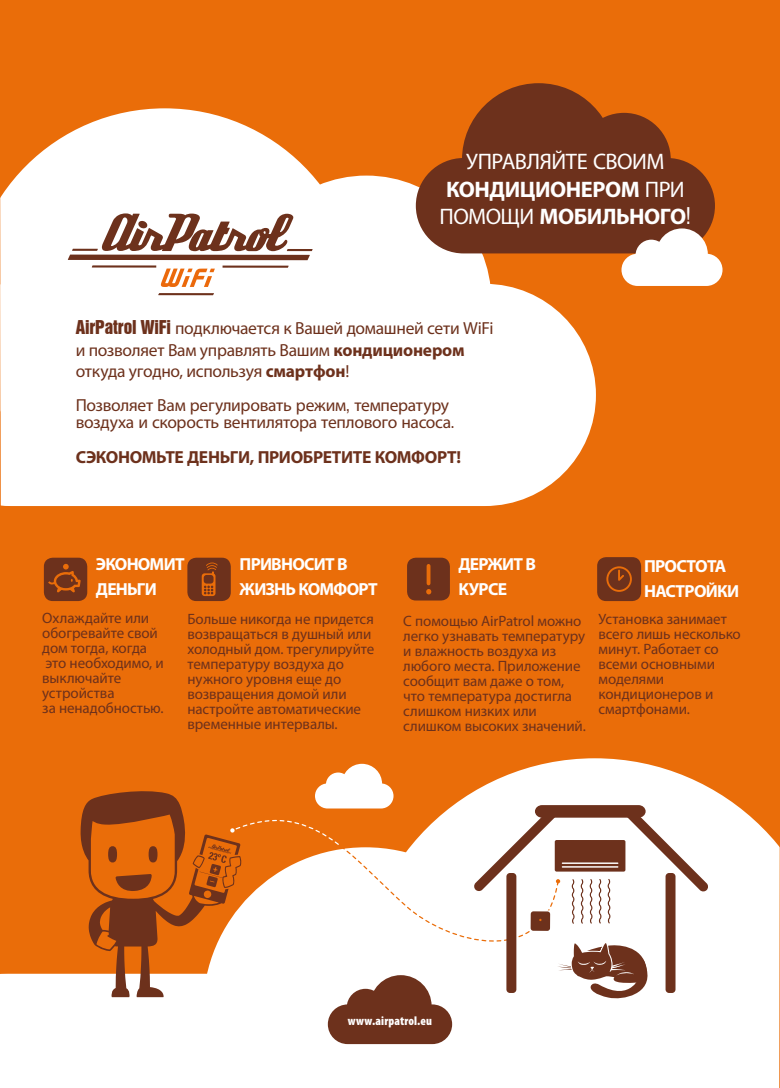
<style>
.page{position:relative;width:780px;height:1088px;background:#ea6d09}
.page>*{position:absolute;margin:0;border:0;box-sizing:border-box;transform-origin:0 0}
.t1{font:22.5px/27.5px "Myriad Pro";letter-spacing:-.025em;color:#fff;text-align:center}
.t2{font:17.5px/21.2px "Myriad Pro";letter-spacing:-.015em;color:#6d311c}
.t3{font:700 17.5px/25px "Myriad Pro";letter-spacing:-.045em;color:#fff}
.t4{font:700 17.5px "Myriad Pro";letter-spacing:-.02em;color:#6d311c}
.t5{font:15px/15px "Myriad Pro";letter-spacing:-.005em;color:#6d311c}
.t6{font:900 condensed 12.5px "Myriad Pro";letter-spacing:.015em;color:#fff}
.s1{font-weight:700}
.s2{font-family:"Swiss 721 BT";font-stretch:condensed}
.s3{font-family:"Swiss 921 BT Regular A"}
</style>
<div class="page">
<div style="left:0;top:974px;width:203px;height:114px;background:#fff"></div>
<div style="left:203px;top:997px;width:155px;height:91px;background:#fff"></div>
<svg style="left:358px;top:758px;width:422px;height:330px;fill:#fff"></svg>
<svg style="left:363px;top:796px;width:196px;height:175px"></svg>
<svg style="left:0;top:284px;width:596px;height:222px;fill:#fff"></svg>
<div style="left:241px;top:176px;width:250px;height:249px;background:#fff;border-radius:50%"></div>
<svg style="left:0;top:108px;width:361px;height:392px;fill:#fff"></svg>
<div style="left:416px;top:158px;width:299px;height:95px;background:#6d311c;border-radius:48px"></div>
<div style="left:577px;top:113px;width:93px;height:93px;background:#6d311c;border-radius:50%"></div>
<div style="left:462px;top:83px;width:153px;height:153px;background:#6d311c;border-radius:50%"></div>
<div style="left:328px;top:1004px;width:124px;height:40px;background:#6d311c;border-radius:20px"></div>
<div style="left:347px;top:989px;width:37px;height:37px;background:#6d311c;border-radius:50%"></div>
<div style="left:370px;top:975px;width:61px;height:62px;background:#6d311c;border-radius:50%"></div>
<svg style="left:557px;top:941px;width:108px;height:62px"></svg>
<div style="left:506px;top:873px;width:10px;height:120px;background:#6d311c;border-radius:4px"></div>
<div style="left:665px;top:873px;width:10px;height:120px;background:#6d311c;border-radius:4px"></div>
<div style="left:529px;top:910px;width:22px;height:22px;border:2px solid #fff;border-radius:3px"></div>
<div style="left:530px;top:911px;width:20px;height:20px;background:#6d311c;border-radius:3px"></div>
<svg style="left:473px;top:805px;width:235px;height:119px"></svg>
<div style="left:621px;top:254px;width:101px;height:32px;background:#fff;border-radius:16px"></div>
<div style="left:635px;top:240px;width:32px;height:31px;background:#fff;border-radius:50%"></div>
<div style="left:656px;top:228px;width:51px;height:52px;background:#fff;border-radius:50%"></div>
<div style="left:315px;top:783px;width:78px;height:25px;background:#fff;border-radius:13px"></div>
<div style="left:326px;top:772px;width:24px;height:25px;background:#fff;border-radius:50%"></div>
<div style="left:342px;top:764px;width:40px;height:40px;background:#fff;border-radius:50%"></div>
<svg style="left:80px;top:788px;width:283px;height:209px"></svg>
<svg style="left:158px;top:293px;width:56px;height:2px"></svg>
<svg style="left:68px;top:213px;width:244px;height:74px"></svg>
<svg style="left:44px;top:558px;width:43px;height:43px"></svg>
<svg style="left:187px;top:558px;width:44px;height:43px"></svg>
<svg style="left:597px;top:557px;width:44px;height:44px"></svg>
<div style="left:407px;top:558px;width:43px;height:42px;background:#6d311c;border-radius:9px"></div>
<svg style="left:426px;top:564px;width:5px;height:30px"></svg>
<h1 class="t1" style="left:439px;top:148px;width:253px">УПРАВЛЯЙТЕ СВОИМ<br><span class="s1">КОНДИЦИОНЕРОМ</span> ПРИ<br>ПОМОЩИ <span class="s1">МОБИЛЬНОГО</span><span class="s2">!</span></h1>
<p class="t2" style="left:76px;top:318px;width:419px"><span class="s3">AirPatrol WiFi</span> подключается к Вашей домашней сети WiFi и позволяет Вам управлять Вашим <span class="s1">кондиционером </span>откуда угодно, используя <span class="s1">смартфон</span>!</p>
<p class="t2" style="left:76px;top:397px;width:381px;line-height:16.2px">Позволяет Вам регулировать режим<span class="s2">,</span> температуру воздуха и скорость вентилятора теплового насоса<span class="s2">.</span></p>
<p class="t4" style="left:76px;top:445px;width:387px">СЭКОНОМЬТЕ ДЕНЬГИ, ПРИОБРЕТИТЕ КОМФОРТ!</p>
<p class="t3" style="left:96px;top:551px;width:90px">ЭКОНОМИТ<br>ДЕНЬГИ</p>
<p class="t3" style="left:239px;top:551px;width:140px">ПРИВНОСИТ В<br>ЖИЗНЬ КОМФОРТ</p>
<p class="t3" style="left:458px;top:551px;width:79px">ДЕРЖИТ В<br>КУРСЕ</p>
<p class="t5" style="left:187px;top:611px;width:188px">Больше никогда не придется возвращаться в душный или холодный дом. трегулируйте температуру воздуха до нужного уровня еще до возвращения домой или настройте автоматические временные интервалы.</p>
<p class="t5" style="left:403px;top:613px;width:184px">С помощью AirPatrol можно легко узнавать температуру и влажность воздуха из любого места. Приложение сообщит вам даже о том, что температура достигла слишком низких или слишком высоких значений.</p>
<p class="t5" style="left:598px;top:611px;width:144px">Установка занимает всего лишь несколько минут. Работает со всеми основными моделями кондиционеров и смартфонами.</p>
<p class="t3" style="left:644px;top:553px;width:97px">ПРОСТОТА<br>НАСТРОЙКИ</p>
<p class="t5" style="left:42px;top:610px;width:123px">Охлаждайте или обогревайте свой дом тогда, когда это необходимо, и выключайте устройства<br>за ненадобностью.</p>
<p class="t6" style="left:348px;top:1013px;width:86px">www.airpatrol.eu</p>
</div>
